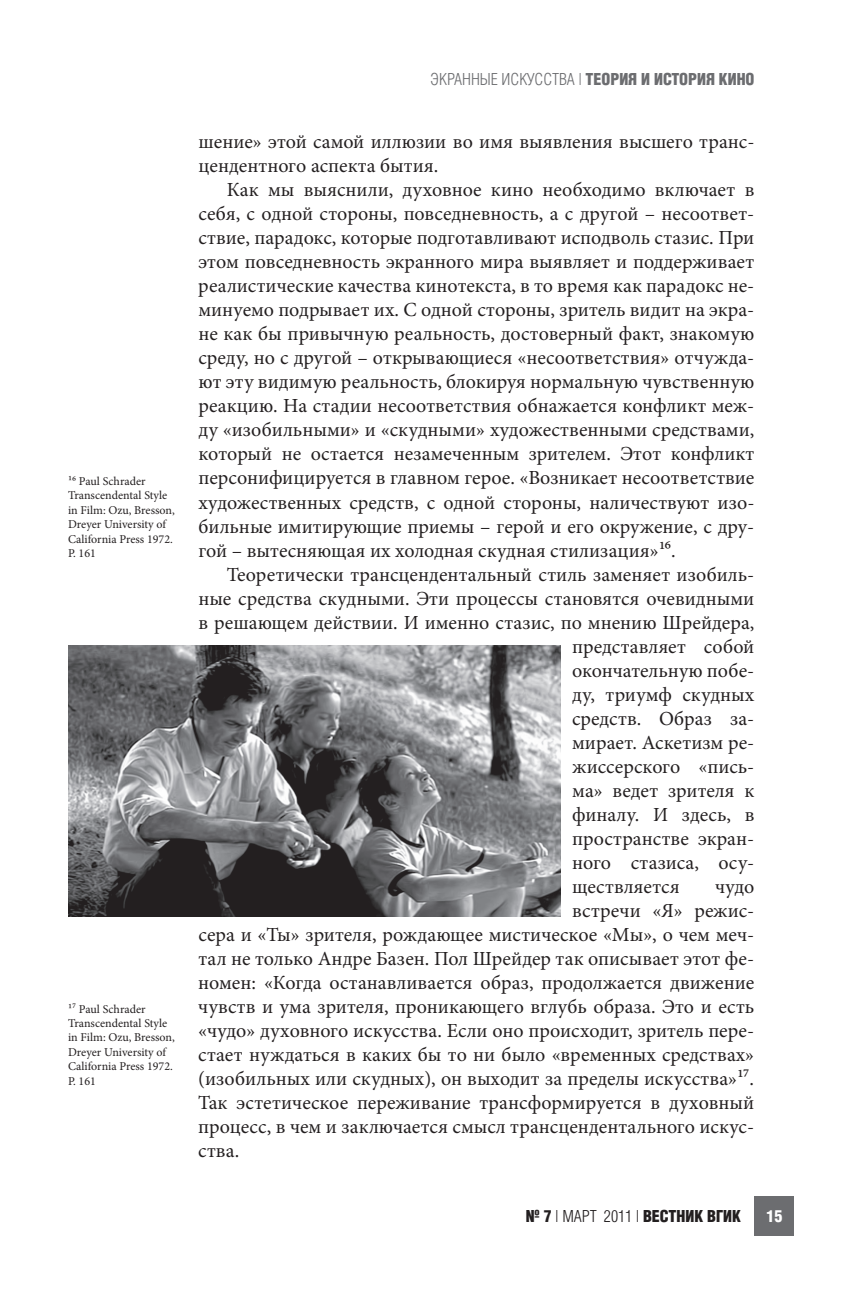
<style>
.page{position:relative;width:851px;height:1293px;background:#fff}
.page>*{position:absolute;margin:0;border:0;box-sizing:border-box;transform-origin:0 0}
.t1{font:20px/24px "Minion Pro";color:#231f20}
.t2{font:16px "AG Letterica Cond L";color:#6c6d70}
.t3{font:700 16px "AG Letterica Cond L";color:#231f20}
.t4{font:700 16px "AG Letterica Cond L";color:#fff}
.t5{font:12px/14.4px "Minion Pro";color:#231f20}
.s1{font-weight:700}
.s2{font-weight:400}
</style>
<div class="page">
<div style="left:754px;top:1196px;width:40px;height:40px;background:#6c6d70"></div>
<img style="left:68px;top:645px;width:493px;height:271px">
<p class="t5" style="left:68px;top:474px;width:108px">¹6 Paul Schrader<br>Transcendental Style in Film: Ozu, Bresson,<br>Dreyer University of<br>California Press 1972.<br>P. 161</p>
<p class="t5" style="left:68px;top:1001px;width:108px">¹7 Paul Schrader<br>Transcendental Style in Film: Ozu, Bresson,<br>Dreyer University of<br>California Press 1972.<br>P. 161</p>
<p class="t2" style="left:430px;top:70px;width:326px">ЭКРАННЫЕ ИСКУССТВА | <span class="s1">ТЕОРИЯ И ИСТОРИЯ КИНО</span></p>
<p class="t1" style="left:198px;top:130px;width:557px">шение» этой самой иллюзии во имя выявления высшего транс&shy;цендентного аспекта бытия.</p>
<p class="t1" style="left:198px;top:178px;width:557px;text-align:justify;text-indent:29px">Как мы выяснили, духовное кино необходимо включает в себя, с одной стороны, повседневность, а с другой – несоответ&shy;ствие, парадокс, которые подготавливают исподволь стазис. При этом повседневность экранного мира выявляет и поддерживает реалистические качества кинотекста, в то время как парадокс не&shy;минуемо подрывает их. С одной стороны, зритель видит на экра&shy;не как бы привычную реальность, достоверный факт, знакомую среду, но с другой – открывающиеся «несоответствия» отчужда&shy;ют эту видимую реальность, блокируя нормальную чувственную реакцию. На стадии несоответствия обнажается конфликт меж&shy;ду «изобильными» и «скудными» художественными средствами, который не остается незамеченным зрителем. Этот конфликт персонифицируется в главном герое. «Возникает несоответствие художественных средств, с одной стороны, наличествуют изо&shy;бильные имитирующие приемы – герой и его окружение, с дру&shy;гой – вытесняющая их холодная скудная стилизация»¹6.</p>
<p class="t1" style="left:227px;top:562px;width:529px">Теоретически трансцендентальный стиль заменяет изобиль-</p>
<p class="t1" style="left:198px;top:586px;width:557px">ные средства скудными. Эти процессы становятся очевидными</p>
<p class="t1" style="left:198px;top:610px;width:557px">в решающем действии. И именно стазис, по мнению Шрейдера,</p>
<p class="t1" style="left:572px;top:634px;width:184px">представляет собой</p>
<p class="t1" style="left:572px;top:658px;width:184px">окончательную побе-</p>
<p class="t1" style="left:572px;top:682px;width:184px">ду, триумф скудных</p>
<p class="t1" style="left:572px;top:706px;width:184px">средств. Образ за-</p>
<p class="t1" style="left:572px;top:730px;width:184px">мирает. Аскетизм ре-</p>
<p class="t1" style="left:572px;top:754px;width:184px">жиссерского «пись-</p>
<p class="t1" style="left:572px;top:778px;width:184px">ма» ведет зрителя к</p>
<p class="t1" style="left:572px;top:802px;width:184px">финалу. И здесь, в</p>
<p class="t1" style="left:572px;top:826px;width:184px">пространстве экран-</p>
<p class="t1" style="left:572px;top:850px;width:184px">ного стазиса, осу-</p>
<p class="t1" style="left:572px;top:874px;width:109px">ществляется</p>
<p class="t1" style="left:715px;top:874px;width:41px">чудо</p>
<p class="t1" style="left:572px;top:898px;width:184px">встречи «Я» режис-</p>
<p class="t1" style="left:198px;top:922px;width:557px">сера и «Ты» зрителя, рождающее мистическое «Мы», о чем меч-</p>
<p class="t1" style="left:198px;top:946px;width:557px">тал не только Андре Базен. Пол Шрейдер так описывает этот фе-</p>
<p class="t1" style="left:198px;top:970px;width:557px">номен: «Когда останавливается образ, продолжается движение</p>
<p class="t1" style="left:198px;top:994px;width:557px">чувств и ума зрителя, проникающего вглубь образа. Это и есть</p>
<p class="t1" style="left:198px;top:1018px;width:557px">«чудо» духовного искусства. Если оно происходит, зритель пере-</p>
<p class="t1" style="left:198px;top:1042px;width:557px">стает нуждаться в каких бы то ни было «временных средствах»</p>
<p class="t1" style="left:198px;top:1066px;width:557px">(изобильных или скудных), он выходит за пределы искусства»¹7.</p>
<p class="t1" style="left:198px;top:1090px;width:557px">Так эстетическое переживание трансформируется в духовный</p>
<p class="t1" style="left:198px;top:1114px;width:557px">процесс, в чем и заключается смысл трансцендентального искус-</p>
<p class="t1" style="left:198px;top:1138px;width:43px">ства.</p>
<p class="t3" style="left:525px;top:1206px;width:217px">№ 7 <span class="s2">| МАРТ 2011 |</span> ВЕСТНИК ВГИК</p>
<p class="t4" style="left:766px;top:1206px;width:17px">15</p>
</div>
